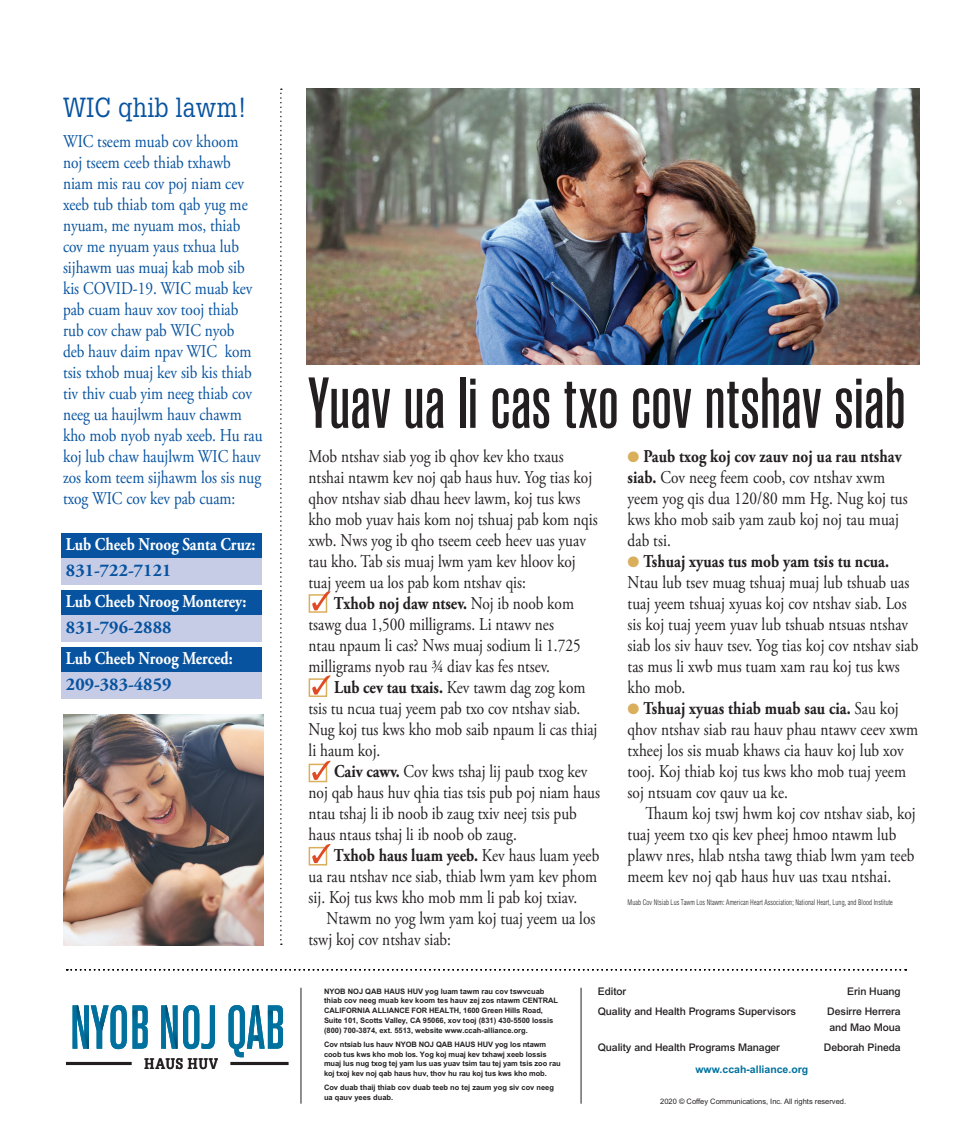
<style>
.page{position:relative;width:972px;height:1134px;background:#fff}
.page>*{position:absolute;margin:0;border:0;box-sizing:border-box;transform-origin:0 0}
._1_HM_HEAD__28-48pt{font:600 72px "Rama Gothic M";letter-spacing:.01em;color:#231f20}
._2_HM_HEAD_side_blac{font:27px "Glypha LT Std";letter-spacing:.02em;color:#0753a0;scale:.85 1}
._1_HM_body_no_indent{font:18px/21px "Adobe Garamond Pro";letter-spacing:.005em;color:#231f20;scale:.85 1}
._1_HM_body_bold_lead{font:18px/21px "Adobe Garamond Pro";color:#231f20;scale:.85 1}
._2_HM_body_side_colo{font:18px/21px "Adobe Garamond Pro";color:#0753a0;scale:.85 1}
._1_HM_BODY{font:18px/21px "Adobe Garamond Pro";letter-spacing:.005em;color:#231f20;scale:.85 1}
.t1{font:700 18px "Adobe Garamond Pro";color:#fff;scale:.85 1}
.t2{font:700 18px "Adobe Garamond Pro";color:#0753a0}
._1_HM_body_number{font:700 14.85px "Glypha LT Std";letter-spacing:.085em;color:#231f20;scale:.85 1}
.t3{font:500 10.5px/16.5px "Arial MT Std";letter-spacing:-.005em;color:#231f20}
.t4{font:700 10.5px "Arial MT Std";color:#00719e}
._4_HM_source_BLK{font:300 condensed 7.8px "Arial MT Std";letter-spacing:.01em;color:#231f20;scale:.85 1}
.t5{font:700 7.5px/9.8px "Arial MT Std";letter-spacing:-.01em;color:#231f20}
.t6{font:7.5px "Arial MT Std";color:#231f20}
.s1{font-weight:700}
.s2{color:#daaf5c}
</style>
<div class="page">
<img style="left:306px;top:88px;width:614px;height:276px">
<div style="left:309px;top:594px;width:18px;height:19px;border:2px solid #daaf5c"></div>
<svg style="left:312px;top:591px;width:19px;height:19px"></svg>
<div style="left:309px;top:678px;width:18px;height:19px;border:2px solid #daaf5c"></div>
<svg style="left:312px;top:675px;width:19px;height:20px"></svg>
<div style="left:309px;top:764px;width:18px;height:18px;border:2px solid #daaf5c"></div>
<svg style="left:312px;top:761px;width:19px;height:19px"></svg>
<div style="left:309px;top:847px;width:18px;height:19px;border:2px solid #daaf5c"></div>
<svg style="left:312px;top:844px;width:19px;height:19px"></svg>
<svg style="left:280px;top:88px;width:2px;height:857px"></svg>
<img style="left:63px;top:714px;width:201px;height:231px">
<div style="left:61px;top:533px;width:201px;height:36px;background:#0753a0"></div>
<div style="left:61px;top:558px;width:201px;height:27px;background:#c6cce5"></div>
<div style="left:61px;top:590px;width:201px;height:36px;background:#0753a0"></div>
<div style="left:61px;top:615px;width:201px;height:27px;background:#c6cce5"></div>
<div style="left:61px;top:647px;width:201px;height:36px;background:#0753a0"></div>
<div style="left:61px;top:672px;width:201px;height:27px;background:#c6cce5"></div>
<hr style="left:301px;top:988px;width:1px;height:116px;background:#231f20">
<hr style="left:581px;top:988px;width:1px;height:116px;background:#231f20">
<hr style="left:231px;top:1062px;width:57px;height:3px;background:#231f20">
<hr style="left:66px;top:1062px;width:65px;height:3px;background:#231f20">
<svg style="left:73px;top:1005px;width:210px;height:52px"></svg>
<svg style="left:67px;top:969px;width:839px;height:1px"></svg>
<p class="_2_HM_HEAD_side_blac" style="left:63px;top:91px;width:218px">WIC qhib lawm!</p>
<p class="_2_HM_body_side_colo" style="left:63px;top:131px;width:236px">WIC tseem muab cov khoom<br>noj tseem ceeb thiab txhawb niam mis rau cov poj niam cev xeeb tub thiab tom qab yug me nyuam, me nyuam mos, thiab cov me nyuam yaus txhua lub sijhawm uas muaj kab mob sib kis COVID-19. WIC muab kev pab cuam hauv xov tooj thiab rub cov chaw pab WIC nyob<br>deb hauv daim npav WIC kom tsis txhob muaj kev sib kis thiab tiv thiv cuab yim neeg thiab cov neeg ua haujlwm hauv chawm kho mob nyob nyab xeeb. Hu rau koj lub chaw haujlwm WIC hauv zos kom teem sijhawm los sis nug txog WIC cov kev pab cuam:</p>
<p class="t1" style="left:66px;top:534px;width:224px">Lub Cheeb Nroog Santa Cruz:</p>
<p class="t2" style="left:66px;top:560px;width:107px">831-722-7121</p>
<p class="t1" style="left:66px;top:591px;width:214px">Lub Cheeb Nroog Monterey:</p>
<p class="t2" style="left:66px;top:617px;width:107px">831-796-2888</p>
<p class="t1" style="left:66px;top:648px;width:198px">Lub Cheeb Nroog Merced:</p>
<p class="t2" style="left:66px;top:674px;width:107px">209-383-4859</p>
<p class="_1_HM_body_number" style="left:145px;top:1054px;width:88px">HAUS HUV</p>
<p class="_1_HM_HEAD__28-48pt" style="left:308px;top:367px;width:599px">Yuav ua li cas txo cov ntshav siab</p>
<p class="_1_HM_body_no_indent" style="left:309px;top:446px;width:342px">Mob ntshav siab yog ib qhov kev kho txaus ntshai ntawm kev noj qab haus huv. Yog tias koj qhov ntshav siab dhau heev lawm, koj tus kws kho mob yuav hais kom noj tshuaj pab kom nqis xwb. Nws yog ib qho tseem ceeb heev uas yuav tau kho. Tab sis muaj lwm yam kev hloov koj tuaj yeem ua los pab kom ntshav qis:</p>
<p class="_1_HM_body_bold_lead" style="left:309px;top:593px;width:322px;text-indent:25px"><span class="s1">Txhob noj daw ntsev.</span> Noj ib noob kom tsawg dua 1,500 milligrams. Li ntawv nes ntau npaum li cas? Nws muaj sodium li 1.725 milligrams nyob rau ¾ diav kas fes ntsev.</p>
<p class="_1_HM_body_bold_lead" style="left:309px;top:677px;width:341px;text-indent:26px"><span class="s1">Lub cev tau txais.</span> Kev tawm dag zog kom tsis tu ncua tuaj yeem pab txo cov ntshav siab.<br>Nug koj tus kws kho mob saib npaum li cas thiaj li haum koj.</p>
<p class="_1_HM_body_bold_lead" style="left:309px;top:761px;width:344px;text-indent:26px"><span class="s1">Caiv cawv.</span> Cov kws tshaj lij paub txog kev noj qab haus huv qhia tias tsis pub poj niam haus ntau tshaj li ib noob ib zaug txiv neej tsis pub haus ntaus tshaj li ib noob ob zaug.</p>
<p class="_1_HM_body_bold_lead" style="left:309px;top:845px;width:344px;text-align:justify;text-indent:25px"><span class="s1">Txhob haus luam yeeb.</span> Kev haus luam yeeb ua rau ntshav nce siab, thiab lwm yam kev phom sij. Koj tus kws kho mob mm li pab koj txiav.</p>
<p class="_1_HM_BODY" style="left:309px;top:908px;width:339px;text-indent:18px">Ntawm no yog lwm yam koj tuaj yeem ua los tswj koj cov ntshav siab:</p>
<p class="_1_HM_body_no_indent" style="left:628px;top:446px;width:331px"><span class="s2">●</span> <span class="s1">Paub txog koj cov zauv noj ua rau ntshav siab.</span> Cov neeg feem coob, cov ntshav xwm yeem yog qis dua 120/80 mm Hg. Nug koj tus kws kho mob saib yam zaub koj noj tau muaj dab tsi.</p>
<p class="_1_HM_body_no_indent" style="left:628px;top:551px;width:344px"><span class="s2">●</span> <span class="s1">Tshuaj xyuas tus mob yam tsis tu ncua.<br></span>Ntau lub tsev muag tshuaj muaj lub tshuab uas tuaj yeem tshuaj xyuas koj cov ntshav siab. Los sis koj tuaj yeem yuav lub tshuab ntsuas ntshav siab los siv hauv tsev. Yog tias koj cov ntshav siab tas mus li xwb mus tuam xam rau koj tus kws kho mob.</p>
<p class="_1_HM_body_no_indent" style="left:628px;top:698px;width:344px"><span class="s2">●</span> <span class="s1">Tshuaj xyuas thiab muab sau cia.</span> Sau koj qhov ntshav siab rau hauv phau ntawv ceev xwm txheej los sis muab khaws cia hauv koj lub xov tooj. Koj thiab koj tus kws kho mob tuaj yeem soj ntsuam cov qauv ua ke.</p>
<p class="_1_HM_BODY" style="left:628px;top:803px;width:341px;text-indent:18px">Thaum koj tswj hwm koj cov ntshav siab, koj tuaj yeem txo qis kev pheej hmoo ntawm lub plawv nres, hlab ntsha tawg thiab lwm yam teeb meem kev noj qab haus huv uas txau ntshai.</p>
<p class="_4_HM_source_BLK" style="left:628px;top:898px;width:314px">Muab Cov Ntsiab Lus Tawm Los Ntawm: American Heart Association; National Heart, Lung, and Blood Institute</p>
<p class="t5" style="left:324px;top:986px;width:236px">NYOB NOJ QAB HAUS HUV yog luam tawm rau cov tswvcuab thiab cov neeg muab kev koom tes hauv zej zos ntawm CENTRAL CALIFORNIA ALLIANCE FOR HEALTH, 1600 Green Hills Road, Suite 101, Scotts Valley, CA 95066, xov tooj (831) 430-5500 lossis (800) 700-3874, ext. 5513, website www.ccah-alliance.org.</p>
<p class="t5" style="left:324px;top:1039px;width:238px">Cov ntsiab lus hauv NYOB NOJ QAB HAUS HUV yog los ntawm coob tus kws kho mob los. Yog koj muaj kev txhawj xeeb lossis muaj lus nug txog tej yam lus uas yuav tsim tau tej yam tsis zoo rau koj txoj kev noj qab haus huv, thov hu rau koj tus kws kho mob.</p>
<p class="t5" style="left:324px;top:1083px;width:232px">Cov duab thaij thiab cov duab teeb no tej zaum yog siv cov neeg ua qauv yees duab.</p>
<p class="t3" style="left:598px;top:983px;width:30px">Editor</p>
<p class="t3" style="left:847px;top:983px;width:55px">Erin Huang</p>
<p class="t3" style="left:598px;top:1003px;width:200px">Quality and Health Programs Supervisors</p>
<p class="t3" style="left:827px;top:1003px;width:75px">Desirre Herrera and Mao Moua</p>
<p class="t3" style="left:598px;top:1039px;width:184px">Quality and Health Programs Manager</p>
<p class="t3" style="left:824px;top:1039px;width:78px">Deborah Pineda</p>
<p class="t4" style="left:695px;top:1064px;width:114px">www.ccah-alliance.org</p>
<p class="t6" style="left:660px;top:1097px;width:187px">2020 © Coffey Communications, Inc. All rights reserved.</p>
</div>
